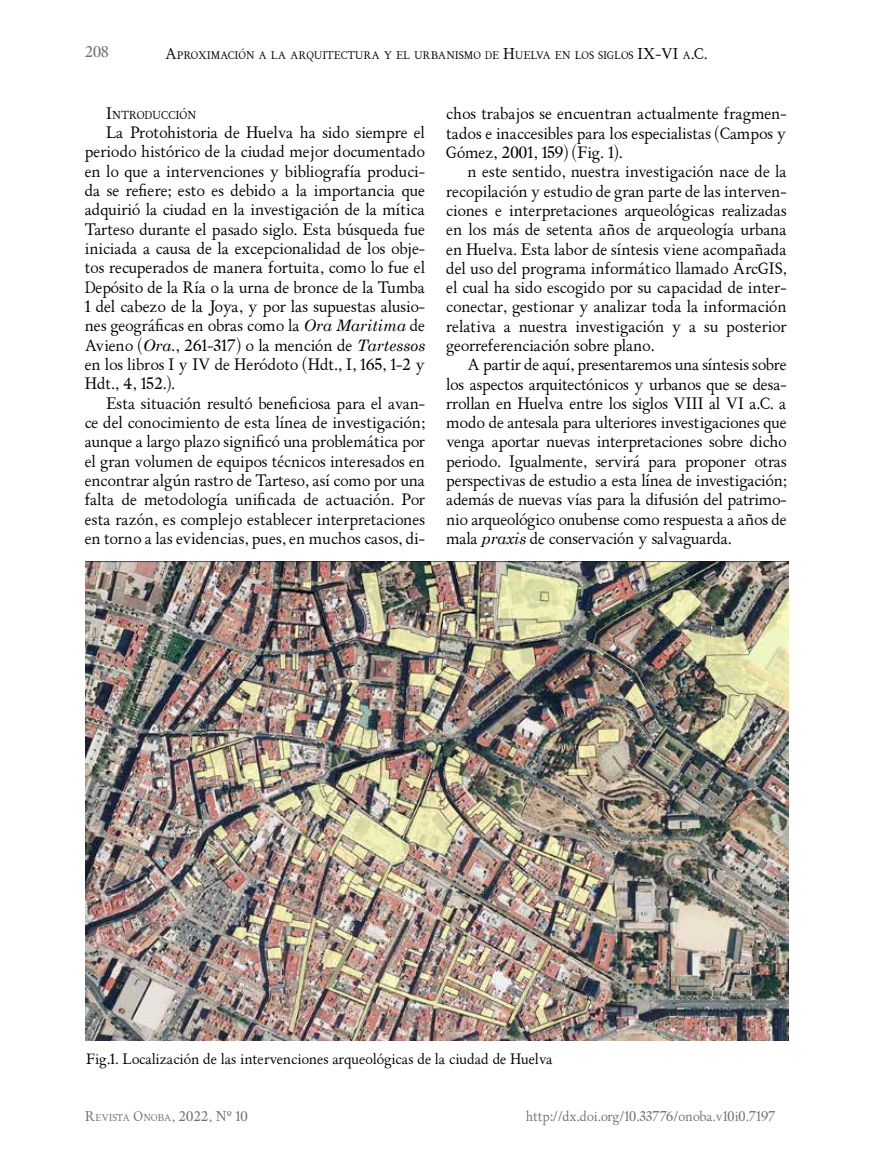
<style>
.page{position:relative;width:872px;height:1170px;background:#fff}
.page>*{position:absolute;margin:0;border:0;box-sizing:border-box;transform-origin:0 0}
.t1{font:15.75px/19.4px "ALPHABETUM Unicode";color:#000;text-align:justify}
.t2{font:15px "ALPHABETUM Unicode";color:#707172}
.t3{font:14.25px "ALPHABETUM Unicode";color:#000}
.t4{font:13.5px "ALPHABETUM Unicode";color:#707172}
.t5{font:10.95px "ALPHABETUM Unicode";color:#000}
.t6{font:10.5px "ALPHABETUM Unicode";color:#000}
.t7{font:9.45px "ALPHABETUM Unicode";color:#707172}
.s1{font-size:15px}
.s2{font-size:15.75px}
.s3{font-style:italic}
.s4{font-size:13.5px}
</style>
<div class="page">
<img style="left:85px;top:561px;width:703px;height:479px">
<p class="t2" style="left:85px;top:42px;width:25px">208</p>
<p class="t6" style="left:165px;top:48px;width:543px"><span class="s1">A</span>PROXIMACIÓN A LA ARQUITECTURA Y EL URBANISMO DE <span class="s1">H</span>UELVA EN LOS SIGLOS <span class="s1">IX-VI</span> A<span class="s1">.C.</span></p>
<p class="t5" style="left:106px;top:107px;width:92px"><span class="s2">I</span>NTRODUCCIÓN</p>
<p class="t1" style="left:85px;top:123px;width:342px;text-indent:21px">La Protohistoria de Huelva ha sido siempre el periodo histórico de la ciudad mejor documentado en lo que a intervenciones y bibliografía produci&shy;da se refiere; esto es debido a la importancia que adquirió la ciudad en la investigación de la mítica Tarteso durante el pasado siglo. Esta búsqueda fue iniciada a causa de la excepcionalidad de los obje&shy;tos recuperados de manera fortuita, como lo fue el Depósito de la Ría o la urna de bronce de la Tumba 1 del cabezo de la Joya, y por las supuestas alusio&shy;nes geográficas en obras como la <span class="s3">Ora Maritima</span> de Avieno (<span class="s3">Ora.</span>, 261-317) o la mención de <span class="s3">Tartessos </span>en los libros I y IV de Heródoto (Hdt., I, 165, 1-2 y Hdt., 4, 152.).</p>
<p class="t1" style="left:85px;top:394px;width:342px;text-indent:21px">Esta situación resultó beneficiosa para el avan&shy;ce del conocimiento de esta línea de investigación; aunque a largo plazo significó una problemática por el gran volumen de equipos técnicos interesados en encontrar algún rastro de Tarteso, así como por una falta de metodología unificada de actuación. Por esta razón, es complejo establecer interpretaciones en torno a las evidencias, pues, en muchos casos, di-</p>
<p class="t1" style="left:446px;top:105px;width:342px">chos trabajos se encuentran actualmente fragmen&shy;tados e inaccesibles para los especialistas (Campos y Gómez, 2001, 159) (Fig. 1).</p>
<p class="t1" style="left:446px;top:162px;width:342px;text-indent:21px">n este sentido, nuestra investigación nace de la recopilación y estudio de gran parte de las interven&shy;ciones e interpretaciones arqueológicas realizadas en los más de setenta años de arqueología urbana en Huelva. Esta labor de síntesis viene acompañada del uso del programa informático llamado ArcGIS, el cual ha sido escogido por su capacidad de inter&shy;conectar, gestionar y analizar toda la información relativa a nuestra investigación y a su posterior georreferenciación sobre plano.</p>
<p class="t1" style="left:446px;top:355px;width:342px;text-indent:21px">A partir de aquí, presentaremos una síntesis sobre los aspectos arquitectónicos y urbanos que se desa&shy;rrollan en Huelva entre los siglos VIII al VI a.C. a modo de antesala para ulteriores investigaciones que venga aportar nuevas interpretaciones sobre dicho periodo. Igualmente, servirá para proponer otras perspectivas de estudio a esta línea de investigación; además de nuevas vías para la difusión del patrimo&shy;nio arqueológico onubense como respuesta a años de mala <span class="s3">praxis</span> de conservación y salvaguarda.</p>
<p class="t3" style="left:86px;top:1049px;width:468px">Fig.1. Localización de las intervenciones arqueológicas de la ciudad de Huelva</p>
<p class="t7" style="left:85px;top:1111px;width:165px"><span class="s4">R</span>EVISTA <span class="s4">O</span>NOBA<span class="s4">, 2022, Nº 10</span></p>
<p class="t4" style="left:526px;top:1107px;width:251px">http://dx.doi.org/10.33776/onoba.v10i0.7197</p>
</div>
